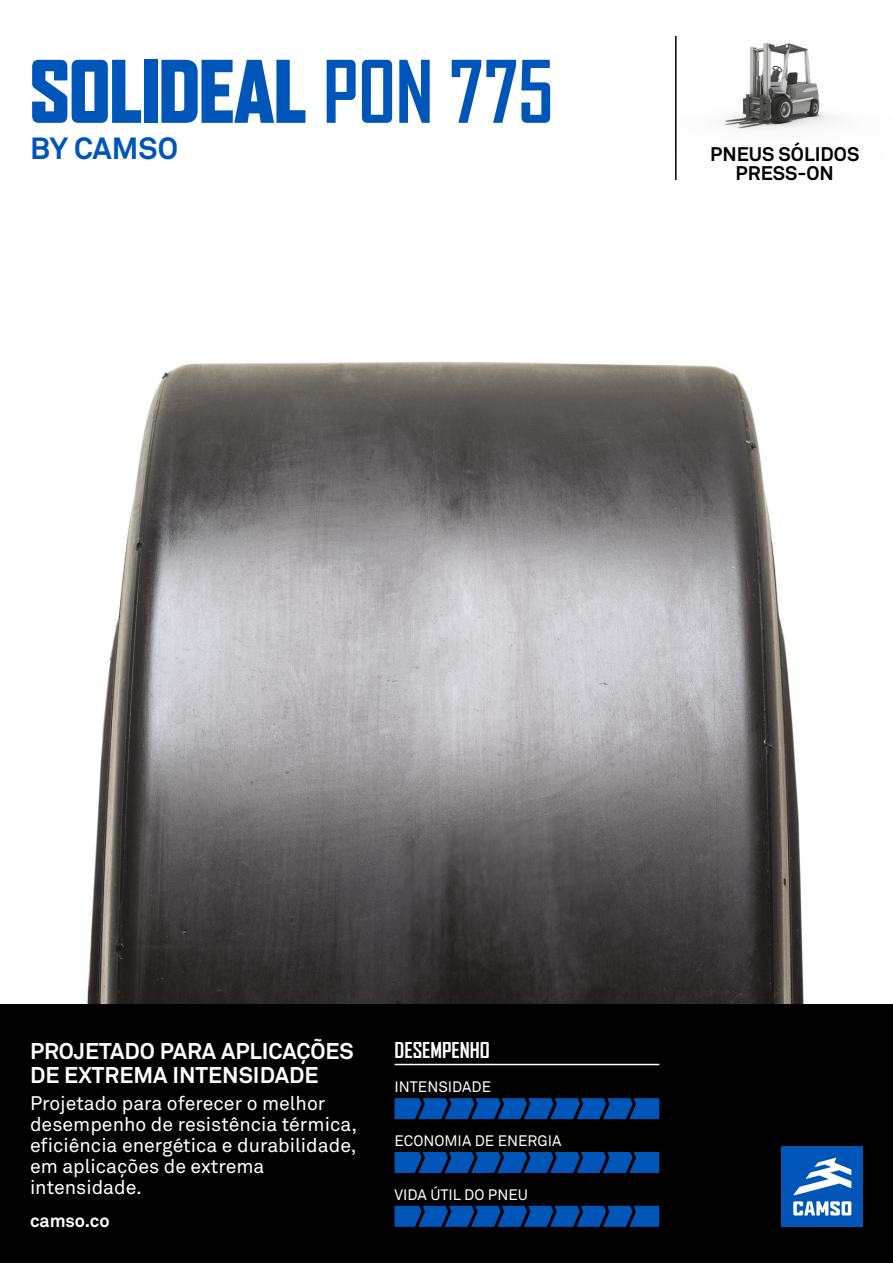
<style>
.page{position:relative;width:893px;height:1263px;background:#fff}
.page>*{position:absolute;margin:0;border:0;box-sizing:border-box;transform-origin:0 0}
.t1{font:900 82.5px "Agency FB";color:#0055b8;scale:.95 1}
.t2{font:700 30.3px "Akkurat Office";color:#0055b8}
.t3{font:700 22.5px/24px "Akkurat Office";color:#fff}
.t4{font:700 21px "Agency FB";color:#fff}
.t5{font:19.5px/21px "Akkurat Office";color:#fff}
.t6{font:700 19.5px/19.5px "Akkurat Office";color:#000;text-align:center}
.t7{font:700 18px "Akkurat Office";color:#fff}
.t8{font:15px "Akkurat Office";color:#fff}
.s1{font-weight:700}
</style>
<div class="page">
<img style="left:0;top:160px;width:893px;height:845px">
<hr style="left:675px;top:36px;width:1px;height:144px;background:#000">
<div style="left:0;top:1005px;width:893px;height:258px;background:#000"></div>
<hr style="left:395px;top:1064px;width:264px;height:1px;background:#fff">
<svg style="left:395px;top:1098px;width:264px;height:21px;background:#004aa1"></svg>
<svg style="left:395px;top:1152px;width:264px;height:21px;background:#004ba2"></svg>
<svg style="left:395px;top:1206px;width:264px;height:21px;background:#004aa1"></svg>
<div style="left:782px;top:1146px;width:81px;height:81px;background:#0055b8"></div>
<svg style="left:793px;top:1201px;width:58px;height:14px"></svg>
<svg style="left:793px;top:1158px;width:58px;height:37px"></svg>
<img style="left:676px;top:36px;width:158px;height:124px">
<h1 class="t1" style="left:30px;top:44px;width:553px">SOLIDEAL <span class="s1">PON 775</span></h1>
<h2 class="t2" style="left:30px;top:130px;width:150px">BY CAMSO</h2>
<p class="t6" style="left:710px;top:144px;width:151px">PNEUS SÓLIDOS<br>PRESS-ON</p>
<p class="t3" style="left:30px;top:1039px;width:325px">PROJETADO PARA APLICAÇÕES<br>DE EXTREMA INTENSIDADE</p>
<p class="t5" style="left:30px;top:1093px;width:329px">Projetado para oferecer o melhor desempenho de resistência térmica, eficiência energética e durabilidade, em aplicações de extrema intensidade.</p>
<p class="t7" style="left:30px;top:1209px;width:81px">camso.co</p>
<p class="t4" style="left:395px;top:1037px;width:97px">DESEMPENHO</p>
<p class="t8" style="left:395px;top:1078px;width:98px">INTENSIDADE</p>
<p class="t8" style="left:395px;top:1132px;width:168px">ECONOMIA DE ENERGIA</p>
<p class="t8" style="left:395px;top:1186px;width:135px">VIDA ÚTIL DO PNEU</p>
</div>
